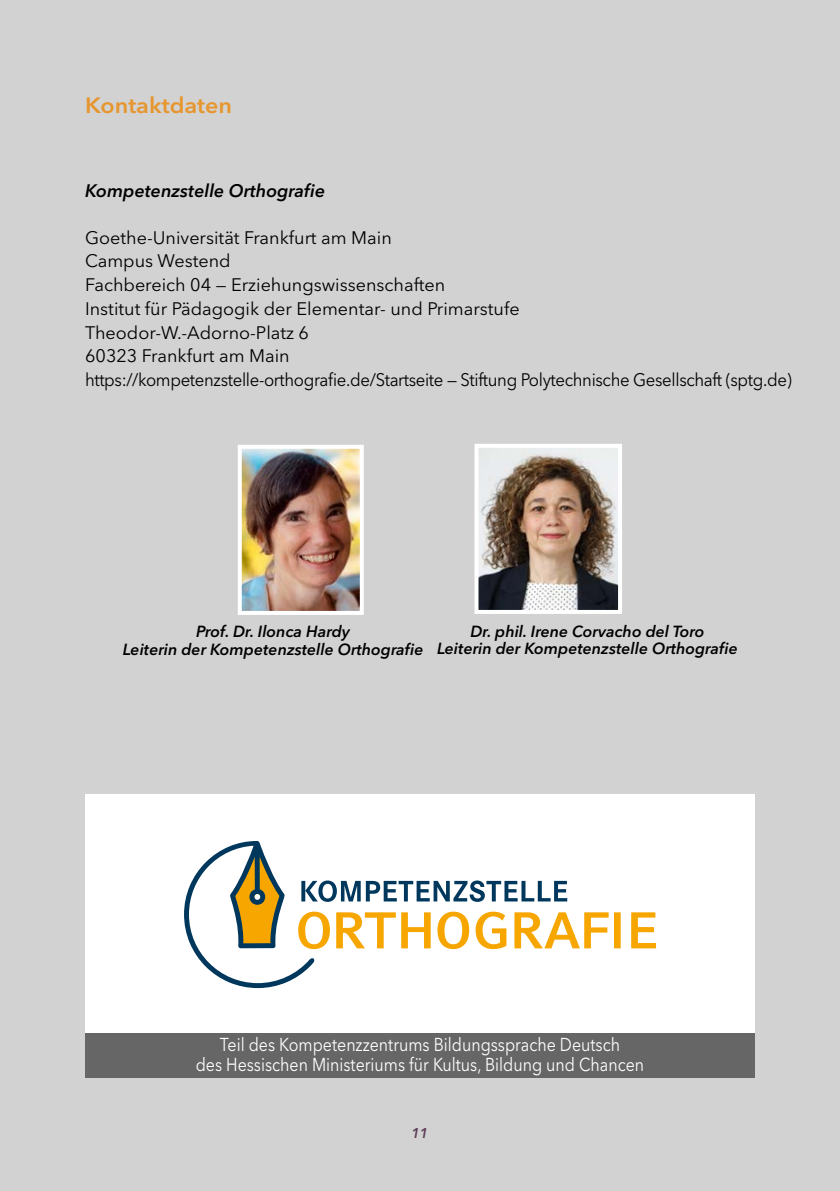
<style>
.page{position:relative;width:840px;height:1191px;background:#fff}
.page>*{position:absolute;margin:0;border:0;box-sizing:border-box;transform-origin:0 0}
.id1480{font:600 22px "Avenir Next LT Pro";color:#e7962e;scale:1.06 1}
.t1{font:18.6px/20px "Avenir Next LT Pro";color:#fff;text-align:center;scale:.86 1}
.id1485{font:18px "Avenir Next LT Pro";color:#000}
.id1485-2{font:18px "Avenir Next LT Pro";letter-spacing:-.02em;color:#000;scale:.93 1}
.id1478{font:italic 600 18px "Avenir Next LT Pro";color:#000}
.t2{font:italic 600 16px/17.6px "Avenir Next LT Pro";color:#000;text-align:center}
.t3{font:italic 600 14px "Avenir Next LT Pro";color:#71486a}
</style>
<div class="page">
<div style="left:0;top:0;width:839px;height:1191px;background:#d2d2d2"></div>
<img style="left:479px;top:449px;width:137px;height:160px">
<div style="left:474px;top:444px;width:147px;height:170px;border:4px solid #fff"></div>
<img style="left:243px;top:450px;width:115px;height:160px">
<div style="left:238px;top:445px;width:125px;height:170px;border:4px solid #fff"></div>
<div style="left:85px;top:794px;width:669px;height:283px;background:#fff"></div>
<svg style="left:184px;top:841px;width:471px;height:147px"></svg>
<div style="left:85px;top:1032px;width:669px;height:45px;background:#666"></div>
<h3 class="id1480" style="left:85px;top:92px;width:140px">Kontaktdaten</h3>
<p class="id1478" style="left:85px;top:180px;width:241px">Kompetenzstelle Orthografie</p>
<p class="id1485" style="left:85px;top:227px;width:308px">Goethe-Universität Frankfurt am Main</p>
<p class="id1485" style="left:85px;top:250px;width:147px">Campus Westend</p>
<p class="id1485" style="left:85px;top:274px;width:361px">Fachbereich 04 — Erziehungswissenschaften</p>
<p class="id1485" style="left:85px;top:298px;width:436px">Institut für Pädagogik der Elementar- und Primarstufe</p>
<p class="id1485" style="left:85px;top:321px;width:225px">Theodor-W.-Adorno-Platz 6</p>
<p class="id1485" style="left:85px;top:345px;width:206px">60323 Frankfurt am Main</p>
<p class="id1485-2" style="left:85px;top:369px;width:760px">https://kompetenzstelle-orthografie.de/Startseite — Stiftung Polytechnische Gesellschaft (sptg.de)</p>
<p class="t2" style="left:123px;top:623px;width:302px">Prof. Dr. Ilonca Hardy<br>Leiterin der Kompetenzstelle Orthografie</p>
<p class="t2" style="left:437px;top:622px;width:302px">Dr. phil. Irene Corvacho del Toro<br>Leiterin der Kompetenzstelle Orthografie</p>
<p class="t1" style="left:195px;top:1034px;width:523px">Teil des Kompetenzzentrums Bildungssprache Deutsch<br>des Hessischen Ministeriums für Kultus, Bildung und Chancen</p>
<p class="t3" style="left:411px;top:1124px;width:19px">11</p>
</div>
